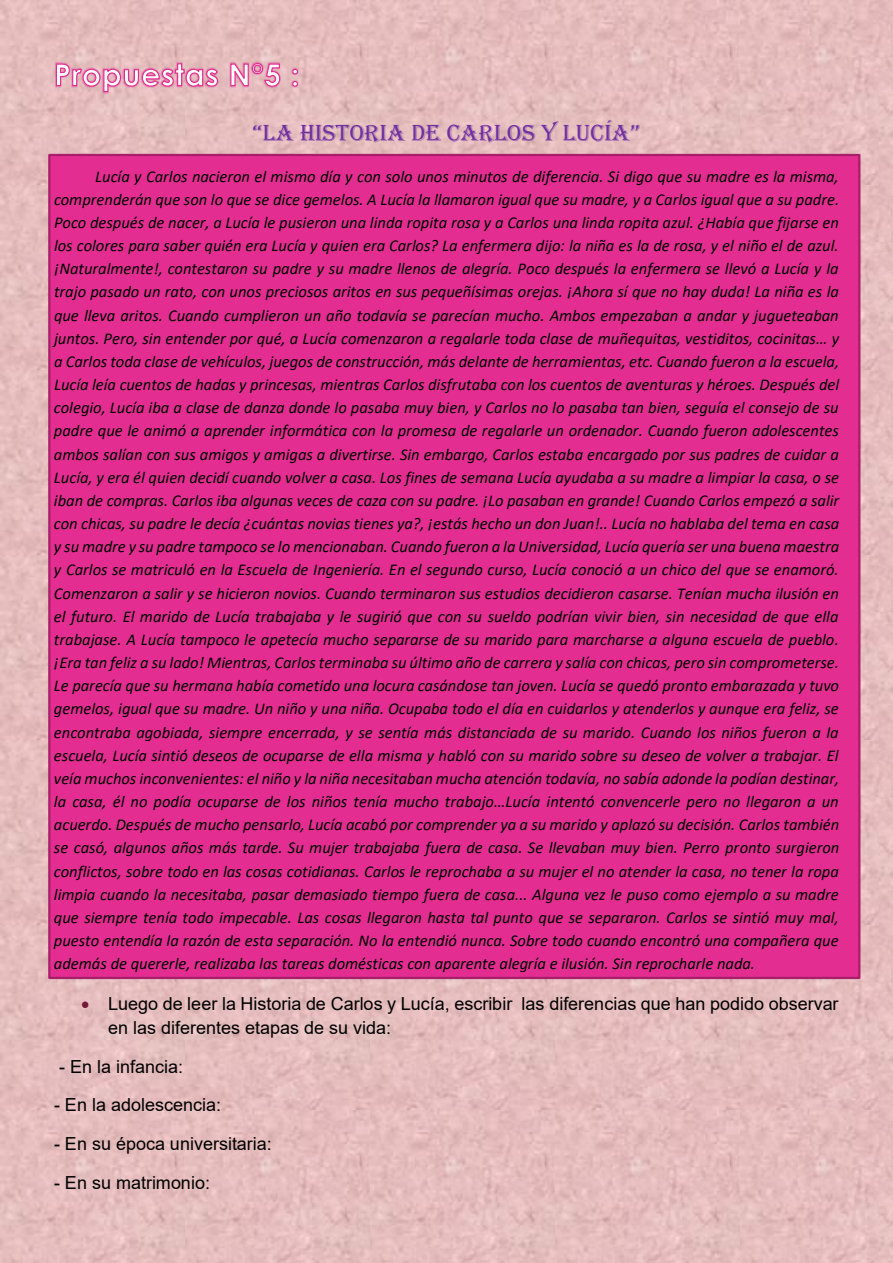
<style>
.page{position:relative;width:893px;height:1263px;background:#e5bdbe}
.page>*{position:absolute;margin:0;border:0;box-sizing:border-box;transform-origin:0 0}
.t1{font:24px "Algerian";color:#7030a0}
.t2{font:18px/23.7px "Arial";color:#000}
.t3{font:italic 16.5px/23.1px "Calibri";color:#000;text-align:justify}
.s1{color:#731a36}
</style>
<div class="page">
<div style="left:49px;top:155px;width:810px;height:823px;background:#e32d91"></div>
<img style="left:54px;top:61px;width:246px;height:33px">
<svg style="left:55px;top:62px;width:244px;height:31px"></svg>
<h1 class="t1" style="left:253px;top:119px;width:389px">“LA HISTORIA DE CARLOS Y LUCÍA”</h1>
<p class="t3" style="left:54px;top:164px;width:787px;text-indent:41px">Lucía y Carlos nacieron el mismo día y con solo unos minutos de diferencia. Si digo que su madre es la misma, comprenderán que son lo que se dice gemelos. A Lucía la llamaron igual que su madre, y a Carlos igual que a su padre.<br>Poco después de nacer, a Lucía le pusieron una linda ropita rosa y a Carlos una linda ropita azul. ¿Había que fijarse en los colores para saber quién era Lucía y quien era Carlos? La enfermera dijo: la niña es la de rosa, y el niño el de azul. ¡Naturalmente!, contestaron su padre y su madre llenos de alegría. Poco después la enfermera se llevó a Lucía y la trajo pasado un rato, con unos preciosos aritos en sus pequeñísimas orejas. ¡Ahora sí que no hay duda! La niña es la que lleva aritos. Cuando cumplieron un año todavía se parecían mucho. Ambos empezaban a andar y jugueteaban juntos. Pero, sin entender por qué, a Lucía comenzaron a regalarle toda clase de muñequitas, vestiditos, cocinitas… y a Carlos toda clase de vehículos, juegos de construcción, más delante de herramientas, etc. Cuando fueron a la escuela, Lucía leía cuentos de hadas y princesas, mientras Carlos disfrutaba con los cuentos de aventuras y héroes. Después del colegio, Lucía iba a clase de danza donde lo pasaba muy bien, y Carlos no lo pasaba tan bien, seguía el consejo de su padre que le animó a aprender informática con la promesa de regalarle un ordenador. Cuando fueron adolescentes ambos salían con sus amigos y amigas a divertirse. Sin embargo, Carlos estaba encargado por sus padres de cuidar a Lucía, y era él quien decidí cuando volver a casa. Los fines de semana Lucía ayudaba a su madre a limpiar la casa, o se iban de compras. Carlos iba algunas veces de caza con su padre. ¡Lo pasaban en grande! Cuando Carlos empezó a salir con chicas, su padre le decía ¿cuántas novias tienes ya?, ¡estás hecho un don Juan!.. Lucía no hablaba del tema en casa y su madre y su padre tampoco se lo mencionaban. Cuando fueron a la Universidad, Lucía quería ser una buena maestra y Carlos se matriculó en la Escuela de Ingeniería. En el segundo curso, Lucía conoció a un chico del que se enamoró.<br>Comenzaron a salir y se hicieron novios. Cuando terminaron sus estudios decidieron casarse. Tenían mucha ilusión en el futuro. El marido de Lucía trabajaba y le sugirió que con su sueldo podrían vivir bien, sin necesidad de que ella trabajase. A Lucía tampoco le apetecía mucho separarse de su marido para marcharse a alguna escuela de pueblo. ¡Era tan feliz a su lado! Mientras, Carlos terminaba su último año de carrera y salía con chicas, pero sin comprometerse.<br>Le parecía que su hermana había cometido una locura casándose tan joven. Lucía se quedó pronto embarazada y tuvo gemelos, igual que su madre. Un niño y una niña. Ocupaba todo el día en cuidarlos y atenderlos y aunque era feliz, se encontraba agobiada, siempre encerrada, y se sentía más distanciada de su marido. Cuando los niños fueron a la escuela, Lucía sintió deseos de ocuparse de ella misma y habló con su marido sobre su deseo de volver a trabajar. El veía muchos inconvenientes: el niño y la niña necesitaban mucha atención todavía, no sabía adonde la podían destinar, la casa, él no podía ocuparse de los niños tenía mucho trabajo…Lucía intentó convencerle pero no llegaron a un acuerdo. Después de mucho pensarlo, Lucía acabó por comprender ya a su marido y aplazó su decisión. Carlos también se casó, algunos años más tarde. Su mujer trabajaba fuera de casa. Se llevaban muy bien. Perro pronto surgieron conflictos, sobre todo en las cosas cotidianas. Carlos le reprochaba a su mujer el no atender la casa, no tener la ropa limpia cuando la necesitaba, pasar demasiado tiempo fuera de casa... Alguna vez le puso como ejemplo a su madre que siempre tenía todo impecable. Las cosas llegaron hasta tal punto que se separaron. Carlos se sintió muy mal, puesto entendía la razón de esta separación. No la entendió nunca. Sobre todo cuando encontró una compañera que además de quererle, realizaba las tareas domésticas con aparente alegría e ilusión. Sin reprocharle nada.</p>
<p class="t2" style="left:108px;top:992px;width:732px;text-indent:-27px"><span class="s1">•</span> Luego de leer la Historia de Carlos y Lucía, escribir las diferencias que han podido observar en las diferentes etapas de su vida:</p>
<p class="t2" style="left:59px;top:1054px;width:126px">- En la infancia:</p>
<p class="t2" style="left:54px;top:1093px;width:169px">- En la adolescencia:</p>
<p class="t2" style="left:54px;top:1132px;width:219px">- En su época universitaria:</p>
<p class="t2" style="left:54px;top:1171px;width:158px">- En su matrimonio:</p>
</div>
